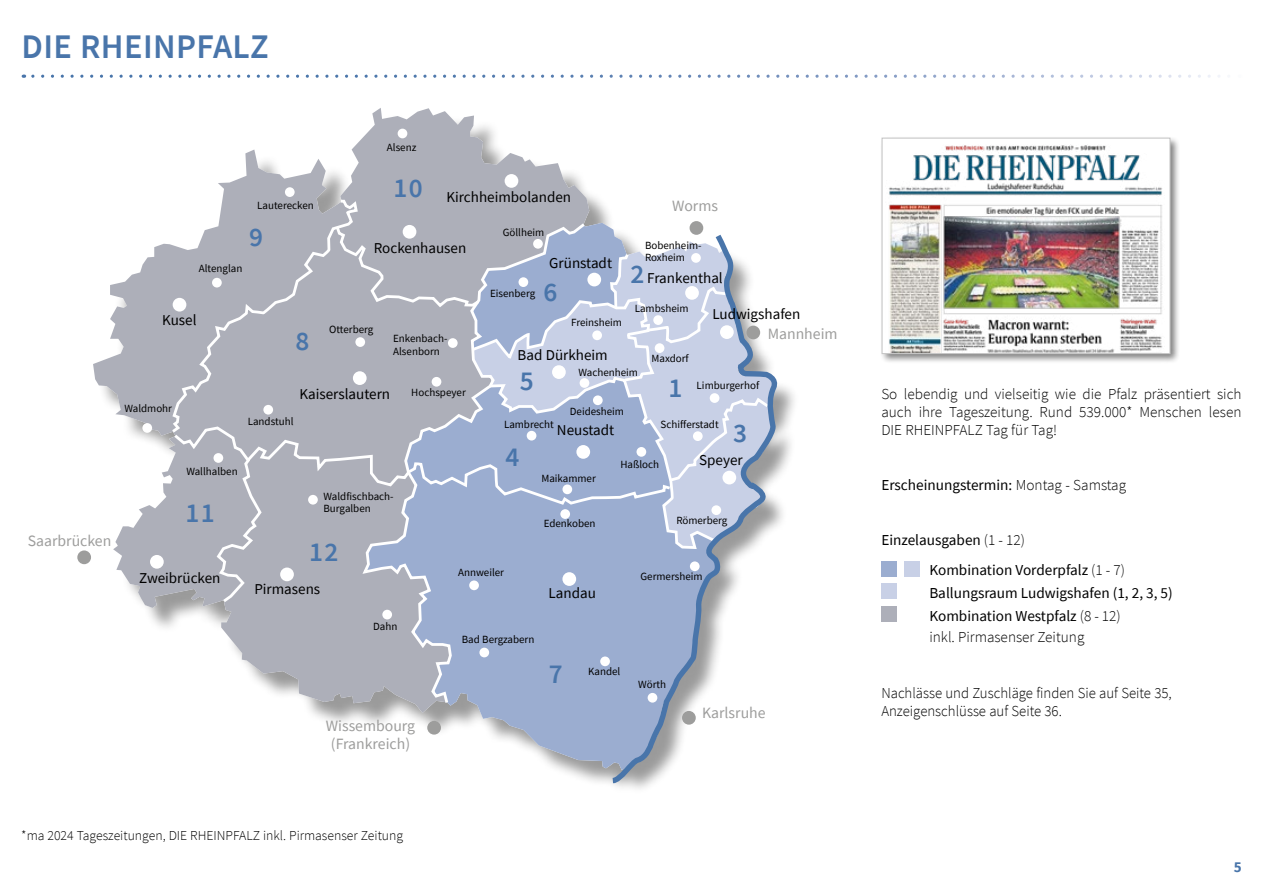
<style>
.page{position:relative;width:1263px;height:893px;background:#fff}
.page>*{position:absolute;margin:0;border:0;box-sizing:border-box;transform-origin:0 0}
.t1{font:600 34.5px "Source Sans Pro";letter-spacing:.01em;color:#4975aa}
.t2{font:600 27.15px "Source Sans Pro";color:#4975aa}
.t3{font:15.75px/18.9px "Source Sans Pro";color:#9d9d9c;text-align:center}
.t4{font:15.15px/30px "Source Sans Pro";color:#000}
.t5{font:300 15.15px/18.3px "Source Sans Pro";color:#000;text-align:justify}
.t6{font:700 15px "Source Sans Pro";color:#4975aa}
.t7{font:300 13.65px "Source Sans Pro";color:#000}
.t8{font:10.95px/12.3px "Source Sans Pro";color:#000}
.s1{font-weight:300}
</style>
<div class="page">
<div style="left:881px;top:561px;width:16px;height:15px;background:#9badd0"></div>
<div style="left:904px;top:561px;width:16px;height:15px;background:#c8d0e6"></div>
<div style="left:881px;top:584px;width:16px;height:15px;background:#c8d0e6"></div>
<div style="left:881px;top:606px;width:16px;height:16px;background:#adafb9"></div>
<div style="left:880px;top:136px;width:301px;height:228px;background:#000;opacity:.5"></div>
<div style="left:882px;top:138px;width:288px;height:216px;background:#fff"></div>
<img style="left:889px;top:145px;width:274px;height:207px">
<div style="left:881px;top:138px;width:289px;height:216px;border:1px solid #c6c6c6"></div>
<svg style="left:33px;top:75px;width:1187px;height:3px"></svg>
<svg style="left:113px;top:485px;width:252px;height:228px"></svg>
<svg style="left:93px;top:108px;width:496px;height:377px"></svg>
<svg style="left:365px;top:605px;width:242px;height:165px"></svg>
<svg style="left:360px;top:605px;width:228px;height:101px"></svg>
<svg style="left:169px;top:198px;width:535px;height:407px"></svg>
<div style="left:173px;top:298px;width:13px;height:14px;background:#fff;border-radius:50%"></div>
<div style="left:562px;top:572px;width:14px;height:14px;background:#fff;border-radius:50%"></div>
<div style="left:552px;top:365px;width:14px;height:14px;background:#fff;border-radius:50%"></div>
<div style="left:587px;top:273px;width:14px;height:13px;background:#fff;border-radius:50%"></div>
<div style="left:576px;top:445px;width:14px;height:14px;background:#fff;border-radius:50%"></div>
<div style="left:403px;top:225px;width:13px;height:14px;background:#fff;border-radius:50%"></div>
<div style="left:505px;top:174px;width:13px;height:14px;background:#fff;border-radius:50%"></div>
<div style="left:353px;top:371px;width:14px;height:14px;background:#fff;border-radius:50%"></div>
<div style="left:280px;top:567px;width:14px;height:14px;background:#fff;border-radius:50%"></div>
<div style="left:150px;top:555px;width:14px;height:14px;background:#fff;border-radius:50%"></div>
<div style="left:77px;top:550px;width:14px;height:14px;background:#9d9d9c;border-radius:50%"></div>
<div style="left:689px;top:221px;width:14px;height:14px;background:#9d9d9c;border-radius:50%"></div>
<div style="left:398px;top:129px;width:9px;height:9px;background:#fff;border-radius:50%"></div>
<div style="left:285px;top:187px;width:10px;height:10px;background:#fff;border-radius:50%"></div>
<div style="left:213px;top:453px;width:10px;height:10px;background:#fff;border-radius:50%"></div>
<div style="left:382px;top:610px;width:10px;height:9px;background:#fff;border-radius:50%"></div>
<div style="left:533px;top:239px;width:10px;height:10px;background:#fff;border-radius:50%"></div>
<div style="left:518px;top:277px;width:10px;height:10px;background:#fff;border-radius:50%"></div>
<div style="left:580px;top:378px;width:9px;height:10px;background:#fff;border-radius:50%"></div>
<div style="left:560px;top:509px;width:10px;height:10px;background:#fff;border-radius:50%"></div>
<div style="left:592px;top:330px;width:10px;height:10px;background:#fff;border-radius:50%"></div>
<div style="left:212px;top:278px;width:10px;height:9px;background:#fff;border-radius:50%"></div>
<div style="left:142px;top:423px;width:10px;height:10px;background:#fff;border-radius:50%"></div>
<div style="left:263px;top:405px;width:10px;height:10px;background:#fff;border-radius:50%"></div>
<div style="left:469px;top:580px;width:10px;height:10px;background:#fff;border-radius:50%"></div>
<div style="left:479px;top:648px;width:10px;height:9px;background:#fff;border-radius:50%"></div>
<div style="left:600px;top:656px;width:10px;height:10px;background:#fff;border-radius:50%"></div>
<div style="left:527px;top:431px;width:9px;height:9px;background:#fff;border-radius:50%"></div>
<div style="left:562px;top:484px;width:10px;height:10px;background:#fff;border-radius:50%"></div>
<div style="left:593px;top:395px;width:10px;height:10px;background:#fff;border-radius:50%"></div>
<div style="left:432px;top:377px;width:9px;height:10px;background:#fff;border-radius:50%"></div>
<div style="left:448px;top:338px;width:10px;height:10px;background:#fff;border-radius:50%"></div>
<div style="left:308px;top:495px;width:10px;height:10px;background:#fff;border-radius:50%"></div>
<div style="left:355px;top:337px;width:10px;height:10px;background:#fff;border-radius:50%"></div>
<svg style="left:607px;top:231px;width:174px;height:555px"></svg>
<div style="left:427px;top:721px;width:14px;height:14px;background:#9d9d9c;border-radius:50%"></div>
<h1 class="t1" style="left:22px;top:24px;width:249px">DIE RHEINPFALZ</h1>
<p class="t8" style="left:199px;top:262px;width:45px">Altenglan</p>
<p class="t8" style="left:257px;top:199px;width:58px">Lauterecken</p>
<h2 class="t2" style="left:249px;top:219px;width:15px">9</h2>
<h3 class="t4" style="left:162px;top:305px;width:36px">Kusel</h3>
<h2 class="t2" style="left:296px;top:323px;width:15px">8</h2>
<p class="t8" style="left:387px;top:141px;width:31px">Alsenz</p>
<h2 class="t2" style="left:394px;top:170px;width:31px">10</h2>
<h3 class="t4" style="left:446px;top:182px;width:126px">Kirchheimbolanden</h3>
<p class="t8" style="left:503px;top:226px;width:43px">Göllheim</p>
<h3 class="t4" style="left:374px;top:233px;width:94px">Rockenhausen</h3>
<p class="t8" style="left:329px;top:323px;width:46px">Otterberg</p>
<p class="t8" style="left:393px;top:332px;width:56px">Enkenbach-<br>Alsenborn</p>
<p class="t8" style="left:490px;top:288px;width:47px">Eisenberg</p>
<h3 class="t4" style="left:549px;top:248px;width:64px">Grünstadt</h3>
<h2 class="t2" style="left:544px;top:274px;width:15px">6</h2>
<p class="t8" style="left:571px;top:316px;width:52px">Freinsheim</p>
<h3 class="t4" style="left:518px;top:340px;width:92px">Bad Dürkheim</h3>
<h3 class="t3" style="left:672px;top:197px;width:47px">Worms</h3>
<p class="t8" style="left:645px;top:239px;width:58px">Bobenheim-<br>Roxheim</p>
<h2 class="t2" style="left:630px;top:256px;width:15px">2</h2>
<h3 class="t4" style="left:647px;top:262px;width:77px">Frankenthal</h3>
<p class="t8" style="left:635px;top:302px;width:55px">Lambsheim</p>
<p class="t8" style="left:652px;top:352px;width:39px">Maxdorf</p>
<h3 class="t4" style="left:712px;top:299px;width:89px">Ludwigshafen</h3>
<h3 class="t3" style="left:768px;top:324px;width:71px">Mannheim</h3>
<h3 class="t3" style="left:28px;top:531px;width:85px">Saarbrücken</h3>
<p class="t8" style="left:124px;top:402px;width:49px">Waldmohr</p>
<p class="t8" style="left:186px;top:465px;width:53px">Wallhalben</p>
<h2 class="t2" style="left:185px;top:495px;width:31px">11</h2>
<h3 class="t4" style="left:139px;top:562px;width:83px">Zweibrücken</h3>
<h3 class="t4" style="left:299px;top:379px;width:92px">Kaiserslautern</h3>
<p class="t8" style="left:248px;top:415px;width:47px">Landstuhl</p>
<p class="t8" style="left:324px;top:490px;width:72px">Waldfischbach-<br>Burgalben</p>
<h2 class="t2" style="left:309px;top:534px;width:31px">12</h2>
<h3 class="t4" style="left:254px;top:574px;width:67px">Pirmasens</h3>
<p class="t8" style="left:373px;top:620px;width:26px">Dahn</p>
<p class="t8" style="left:411px;top:386px;width:56px">Hochspeyer</p>
<h2 class="t2" style="left:520px;top:363px;width:15px">5</h2>
<p class="t8" style="left:578px;top:366px;width:61px">Wachenheim</p>
<p class="t8" style="left:570px;top:406px;width:56px">Deidesheim</p>
<p class="t8" style="left:504px;top:418px;width:51px">Lambrecht</p>
<h3 class="t4" style="left:557px;top:415px;width:59px">Neustadt</h3>
<h2 class="t2" style="left:668px;top:370px;width:15px">1</h2>
<p class="t8" style="left:697px;top:379px;width:64px">Limburgerhof</p>
<p class="t8" style="left:660px;top:418px;width:60px">Schifferstadt</p>
<h2 class="t2" style="left:733px;top:416px;width:15px">3</h2>
<h2 class="t2" style="left:505px;top:439px;width:15px">4</h2>
<p class="t8" style="left:541px;top:472px;width:56px">Maikammer</p>
<p class="t8" style="left:544px;top:517px;width:53px">Edenkoben</p>
<p class="t8" style="left:620px;top:458px;width:40px">Haßloch</p>
<h3 class="t4" style="left:699px;top:445px;width:45px">Speyer</h3>
<p class="t8" style="left:676px;top:514px;width:53px">Römerberg</p>
<p class="t8" style="left:458px;top:566px;width:47px">Annweiler</p>
<p class="t8" style="left:462px;top:633px;width:74px">Bad Bergzabern</p>
<h3 class="t4" style="left:549px;top:577px;width:49px">Landau</h3>
<h2 class="t2" style="left:549px;top:656px;width:15px">7</h2>
<p class="t8" style="left:588px;top:666px;width:34px">Kandel</p>
<p class="t8" style="left:640px;top:570px;width:64px">Germersheim</p>
<p class="t8" style="left:638px;top:678px;width:30px">Wörth</p>
<h3 class="t3" style="left:326px;top:716px;width:91px">Wissembourg (Frankreich)</h3>
<h3 class="t3" style="left:702px;top:703px;width:65px">Karlsruhe</h3>
<p class="t7" style="left:21px;top:827px;width:383px">*ma 2024 Tageszeitungen, DIE RHEINPFALZ inkl. Pirmasenser Zeitung</p>
<h3 class="t5" style="left:881px;top:385px;width:362px">So lebendig und vielseitig wie die Pfalz präsentiert sich auch ihre Tageszeitung. Rund 539.000* Menschen lesen DIE RHEINPFALZ Tag für Tag!</h3>
<h3 class="t4" style="left:881px;top:470px;width:246px">Erscheinungstermin: <span class="s1">Montag - Samstag</span></h3>
<h3 class="t4" style="left:929px;top:525px;width:197px;text-indent:-48px">Einzelausgaben <span class="s1">(1 - 12)<br></span>Kombination Vorderpfalz <span class="s1">(1 - 7)</span></h3>
<h3 class="t4" style="left:929px;top:581px;width:245px;line-height:22.8px">Ballungsraum Ludwigshafen (1, 2, 3, 5)<br>Kombination Westpfalz <span class="s1">(8 - 12)</span></h3>
<h3 class="t5" style="left:929px;top:627px;width:157px">inkl. Pirmasenser Zeitung</h3>
<h3 class="t5" style="left:881px;top:684px;width:292px">Nachlässe und Zuschläge finden Sie auf Seite 35,<br>Anzeigenschlüsse auf Seite 36.</h3>
<h3 class="t6" style="left:1234px;top:857px;width:9px">5</h3>
</div>
